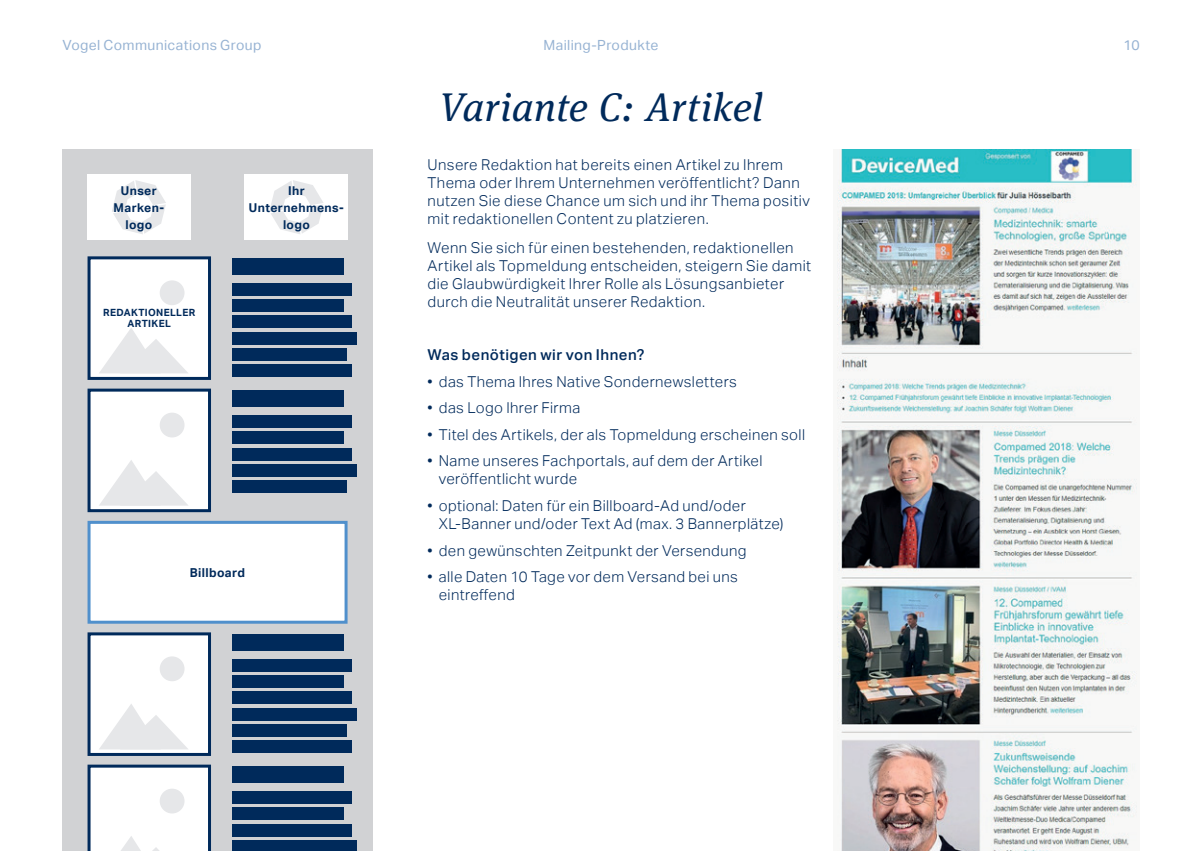
<style>
.page{position:relative;width:1202px;height:851px;background:#fff}
.page>*{position:absolute;margin:0;border:0;box-sizing:border-box;transform-origin:0 0}
.t1{font:italic 40px "Meta Serif OT";letter-spacing:.01em;color:#002a5b}
.t2{font:300 15px/18px "Aktiv Grotesk";letter-spacing:.03em;color:#002a5b}
.t3{font:500 15px "Aktiv Grotesk";letter-spacing:.03em;color:#002a5b}
.t4{font:14px "Aktiv Grotesk";letter-spacing:.025em;color:#97b3d3}
.t5{font:700 12.4px "Aktiv Grotesk";letter-spacing:.03em;color:#002a5b}
.t6{font:700 12.2px/17px "Aktiv Grotesk";letter-spacing:.03em;color:#002a5b;text-align:center}
.t7{font:700 10px/11.4px "Aktiv Grotesk";letter-spacing:.035em;color:#002a5b;text-align:center}
</style>
<div class="page">
<img style="left:837px;top:150px;width:300px;height:207px">
<img style="left:837px;top:357px;width:300px;height:493px">
<div style="left:62px;top:150px;width:311px;height:700px;background:#d1d2d4"></div>
<div style="left:232px;top:634px;width:112px;height:16px;background:#002a5b"></div>
<div style="left:232px;top:659px;width:120px;height:12px;background:#002a5b"></div>
<div style="left:232px;top:675px;width:112px;height:12px;background:#002a5b"></div>
<div style="left:232px;top:691px;width:120px;height:13px;background:#002a5b"></div>
<div style="left:232px;top:707px;width:124px;height:13px;background:#002a5b"></div>
<div style="left:232px;top:723px;width:114px;height:13px;background:#002a5b"></div>
<div style="left:232px;top:740px;width:120px;height:12px;background:#002a5b"></div>
<div style="left:88px;top:632px;width:123px;height:123px;background:#fff;border:3px solid #002a5b"></div>
<div style="left:160px;top:656px;width:25px;height:25px;background:#e6e7e9;border-radius:50%"></div>
<svg style="left:99px;top:704px;width:89px;height:45px"></svg>
<div style="left:232px;top:766px;width:112px;height:16px;background:#002a5b"></div>
<div style="left:232px;top:791px;width:120px;height:12px;background:#002a5b"></div>
<div style="left:232px;top:807px;width:112px;height:13px;background:#002a5b"></div>
<div style="left:232px;top:823px;width:120px;height:13px;background:#002a5b"></div>
<div style="left:232px;top:839px;width:124px;height:11px;background:#002a5b"></div>
<svg style="left:88px;top:764px;width:123px;height:86px;background:#e9ecf0"></svg>
<div style="left:87px;top:175px;width:104px;height:65px;background:#fff"></div>
<div style="left:245px;top:175px;width:103px;height:65px;background:#fff"></div>
<svg style="left:269px;top:180px;width:54px;height:54px"></svg>
<svg style="left:112px;top:180px;width:54px;height:54px"></svg>
<div style="left:89px;top:522px;width:257px;height:100px;background:#fff"></div>
<div style="left:88px;top:520px;width:260px;height:103px;border:3px solid #5090cc"></div>
<div style="left:232px;top:391px;width:112px;height:16px;background:#002a5b"></div>
<div style="left:232px;top:415px;width:120px;height:13px;background:#002a5b"></div>
<div style="left:232px;top:431px;width:112px;height:13px;background:#002a5b"></div>
<div style="left:232px;top:448px;width:120px;height:12px;background:#002a5b"></div>
<div style="left:232px;top:464px;width:124px;height:12px;background:#002a5b"></div>
<div style="left:232px;top:480px;width:114px;height:12px;background:#002a5b"></div>
<div style="left:88px;top:388px;width:123px;height:124px;background:#fff;border:3px solid #002a5b"></div>
<div style="left:160px;top:412px;width:25px;height:25px;background:#e6e7e9;border-radius:50%"></div>
<svg style="left:99px;top:460px;width:89px;height:45px"></svg>
<div style="left:232px;top:258px;width:112px;height:17px;background:#002a5b"></div>
<div style="left:232px;top:283px;width:120px;height:13px;background:#002a5b"></div>
<div style="left:232px;top:299px;width:112px;height:13px;background:#002a5b"></div>
<div style="left:232px;top:315px;width:120px;height:13px;background:#002a5b"></div>
<div style="left:232px;top:332px;width:124px;height:12px;background:#002a5b"></div>
<div style="left:232px;top:348px;width:114px;height:12px;background:#002a5b"></div>
<div style="left:232px;top:364px;width:120px;height:12px;background:#002a5b"></div>
<div style="left:89px;top:258px;width:121px;height:120px;background:#fff"></div>
<div style="left:88px;top:256px;width:123px;height:124px;border:3px solid #002a5b"></div>
<div style="left:160px;top:280px;width:25px;height:25px;background:#e6e7e9;border-radius:50%"></div>
<svg style="left:99px;top:328px;width:89px;height:45px"></svg>
<p class="t4" style="left:62px;top:37px;width:201px">Vogel Communications Group</p>
<p class="t4" style="left:543px;top:37px;width:117px">Mailing-Produkte</p>
<p class="t4" style="left:1123px;top:37px;width:18px">10</p>
<h1 class="t1" style="left:439px;top:82px;width:325px">Variante C: Artikel</h1>
<p class="t2" style="left:427px;top:155px;width:384px">Unsere Redaktion hat bereits einen Artikel zu Ihrem Thema oder Ihrem Unternehmen veröffentlicht? Dann nutzen Sie diese Chance um sich und ihr Thema positiv mit redaktionellen Content zu platzieren.</p>
<p class="t2" style="left:427px;top:239px;width:385px">Wenn Sie sich für einen bestehenden, redaktionellen Artikel als Topmeldung entscheiden, steigern Sie damit die Glaubwürdigkeit Ihrer Rolle als Lösungsanbieter durch die Neutralität unserer Redaktion.</p>
<p class="t6" style="left:114px;top:182px;width:52px">Unser<br>Marken&shy;logo</p>
<p class="t6" style="left:249px;top:182px;width:96px">Ihr<br>Unternehmens&shy;logo</p>
<p class="t7" style="left:103px;top:307px;width:94px">REDAKTIONELLER<br>ARTIKEL</p>
<p class="t5" style="left:190px;top:565px;width:57px">Billboard</p>
<p class="t3" style="left:427px;top:346px;width:218px">Was benötigen wir von Ihnen?</p>
<p class="t2" style="left:427px;top:372px;width:311px">• das Thema Ihres Native Sondernewsletters</p>
<p class="t2" style="left:427px;top:399px;width:154px">• das Logo Ihrer Firma</p>
<p class="t2" style="left:427px;top:425px;width:379px">• Titel des Artikels, der als Topmeldung erscheinen soll</p>
<p class="t2" style="left:439px;top:452px;width:325px;text-indent:-11px">• Name unseres Fachportals, auf dem der Artikel veröffentlicht wurde</p>
<p class="t2" style="left:439px;top:496px;width:346px;text-indent:-11px">• optional: Daten für ein Billboard-Ad und/oder<br>XL-Banner und/oder Text Ad (max. 3 Bannerplätze)</p>
<p class="t2" style="left:427px;top:541px;width:321px">• den gewünschten Zeitpunkt der Versendung</p>
<p class="t2" style="left:439px;top:567px;width:301px;text-indent:-11px">• alle Daten 10 Tage vor dem Versand bei uns eintreffend</p>
</div>
